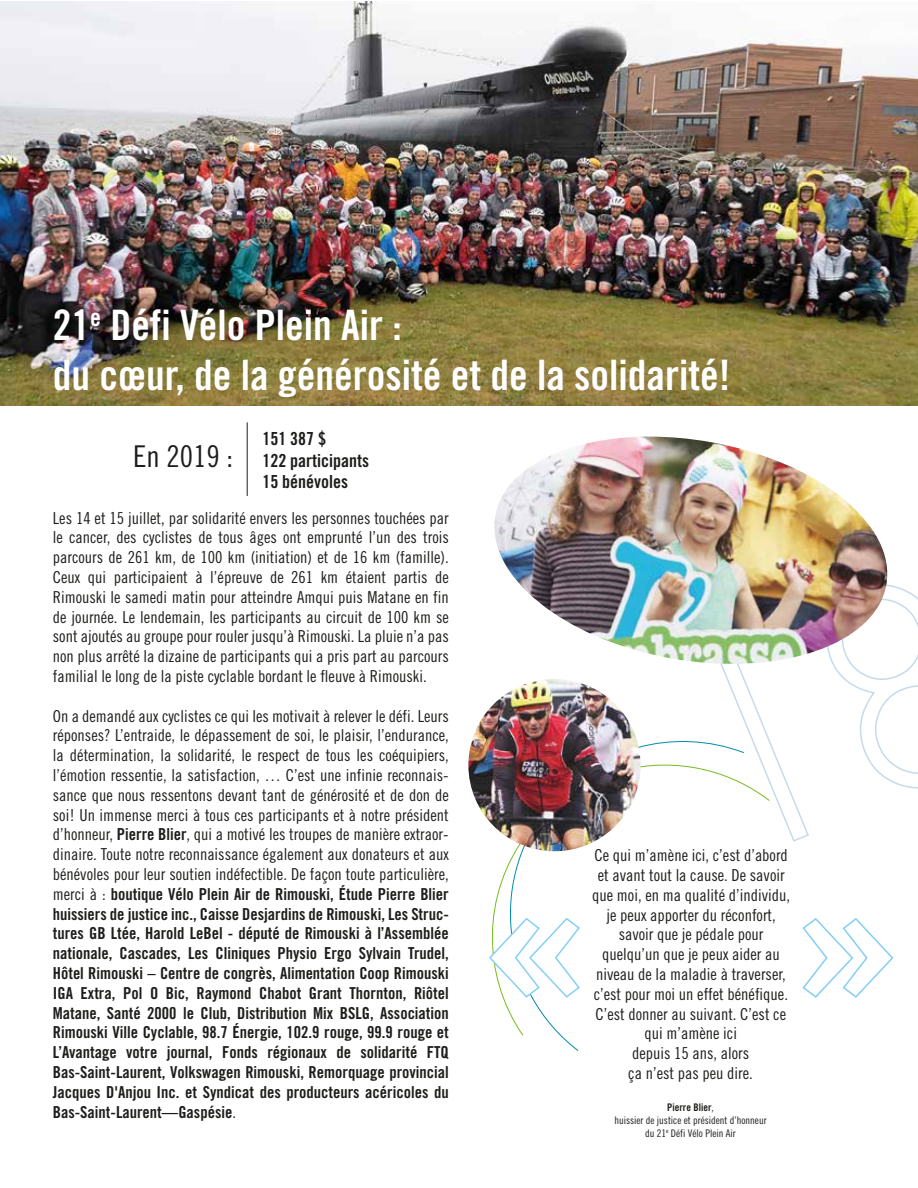
<style>
.page{position:relative;width:918px;height:1188px;background:#fff}
.page>*{position:absolute;margin:0;border:0;box-sizing:border-box;transform-origin:0 0}
.t1{font:42px/50.4px "Trade Gothic Bold Cond Twenty";color:#fff}
.t2{font:30px "Trade Gothic Cond Eighteen";color:#1d1d1b}
.t3{font:18px/21.6px "Trade Gothic Bold Cond Twenty";color:#1d1d1b}
.t4{font:16.5px/19.8px "Trade Gothic Cond Eighteen";color:#1d1d1b;text-align:justify}
.t5{font:16.5px/19.8px "Trade Gothic Bold Cond Twenty";color:#1d1d1b;text-align:justify}
.t6{font:10.5px/12.6px "Trade Gothic Cond Eighteen";color:#1d1d1b;text-align:center}
.t7{font:10.5px "Trade Gothic Bold Cond Twenty";color:#1d1d1b}
.s1{font-family:"Trade Gothic Bold Cond Twenty"}
.s2{font-family:"Trade Gothic Cond Eighteen"}
</style>
<div class="page">
<svg style="left:726px;top:678px;width:83px;height:164px"></svg>
<svg style="left:843px;top:587px;width:75px;height:202px"></svg>
<hr style="left:247px;top:422px;width:1px;height:74px;background:#1d1d1b">
<img style="left:1px;top:1px;width:917px;height:405px">
<svg style="left:561px;top:726px;width:184px;height:325px"></svg>
<svg style="left:481px;top:743px;width:289px;height:294px"></svg>
<svg style="left:802px;top:918px;width:92px;height:80px"></svg>
<svg style="left:488px;top:917px;width:93px;height:82px"></svg>
<img style="left:468px;top:679px;width:173px;height:172px;border-radius:86px">
<img style="left:494px;top:437px;width:403px;height:241px">
<h1 class="t1" style="left:53px;top:300px;width:679px">21<sup>e</sup> Défi Vélo Plein Air :<br>du cœur, de la générosité et de la solidarité!</h1>
<h2 class="t2" style="left:133px;top:439px;width:101px">En 2019 :</h2>
<p class="t3" style="left:262px;top:428px;width:108px">151 387 $<br>122 participants<br>15 bénévoles</p>
<p class="t4" style="left:53px;top:508px;width:398px">Les 14 et 15 juillet, par solidarité envers les personnes touchées par le cancer, des cyclistes de tous âges ont emprunté l’un des trois parcours de 261 km, de 100 km (initiation) et de 16 km (famille).<br>Ceux qui participaient à l’épreuve de 261 km étaient partis de Rimouski le samedi matin pour atteindre Amqui puis Matane en fin de journée. Le lendemain, les participants au circuit de 100 km se sont ajoutés au groupe pour rouler jusqu’à Rimouski. La pluie n’a pas non plus arrêté la dizaine de participants qui a pris part au parcours familial le long de la piste cyclable bordant le fleuve à Rimouski.</p>
<p class="t4" style="left:53px;top:706px;width:398px">On a demandé aux cyclistes ce qui les motivait à relever le défi. Leurs réponses? L’entraide, le dépassement de soi, le plaisir, l’endurance, la détermination, la solidarité, le respect de tous les coéquipiers, l’émotion ressentie, la satisfaction, … C’est une infinie reconnais&shy;sance que nous ressentons devant tant de générosité et de don de soi! Un immense merci à tous ces participants et à notre président d’honneur, <span class="s1">Pierre Blier</span>, qui a motivé les troupes de manière extraor&shy;dinaire. Toute notre reconnaissance également aux donateurs et aux bénévoles pour leur soutien indéfectible. De façon toute particulière,</p>
<p class="t5" style="left:53px;top:884px;width:398px"><span class="s2">merci à :</span> boutique Vélo Plein Air de Rimouski, Étude Pierre Blier huissiers de justice inc., Caisse Desjardins de Rimouski, Les Struc&shy;tures GB Ltée, Harold LeBel - député de Rimouski à l’Assemblée nationale, Cascades, Les Cliniques Physio Ergo Sylvain Trudel, Hôtel Rimouski – Centre de congrès, Alimentation Coop Rimouski IGA Extra, Pol O Bic, Raymond Chabot Grant Thornton, Riôtel Matane, Santé 2000 le Club, Distribution Mix BSLG, Association Rimouski Ville Cyclable, 98.7 Énergie, 102.9 rouge, 99.9 rouge et L’Avantage votre journal, Fonds régionaux de solidarité FTQ Bas-Saint-Laurent, Volkswagen Rimouski, Remorquage provincial Jacques D'Anjou Inc. et Syndicat des producteurs acéricoles du Bas-Saint-Laurent—Gaspésie<span class="s2">.</span></p>
<p class="t4" style="left:592px;top:845px;width:199px;text-align:center">Ce qui m’amène ici, c’est d’abord et avant tout la cause. De savoir que moi, en ma qualité d’individu, je peux apporter du réconfort, savoir que je pédale pour quelqu’un que je peux aider au niveau de la maladie à traverser, c’est pour moi un effet bénéfique.<br>C’est donner au suivant. C’est ce qui m’amène ici<br>depuis 15 ans, alors<br>ça n’est pas peu dire.</p>
<p class="t7" style="left:667px;top:1101px;width:48px">Pierre Blier<span class="s2">,</span></p>
<p class="t6" style="left:614px;top:1114px;width:154px">huissier de justice et président d’honneur du 21<sup>e</sup> Défi Vélo Plein Air</p>
</div>
